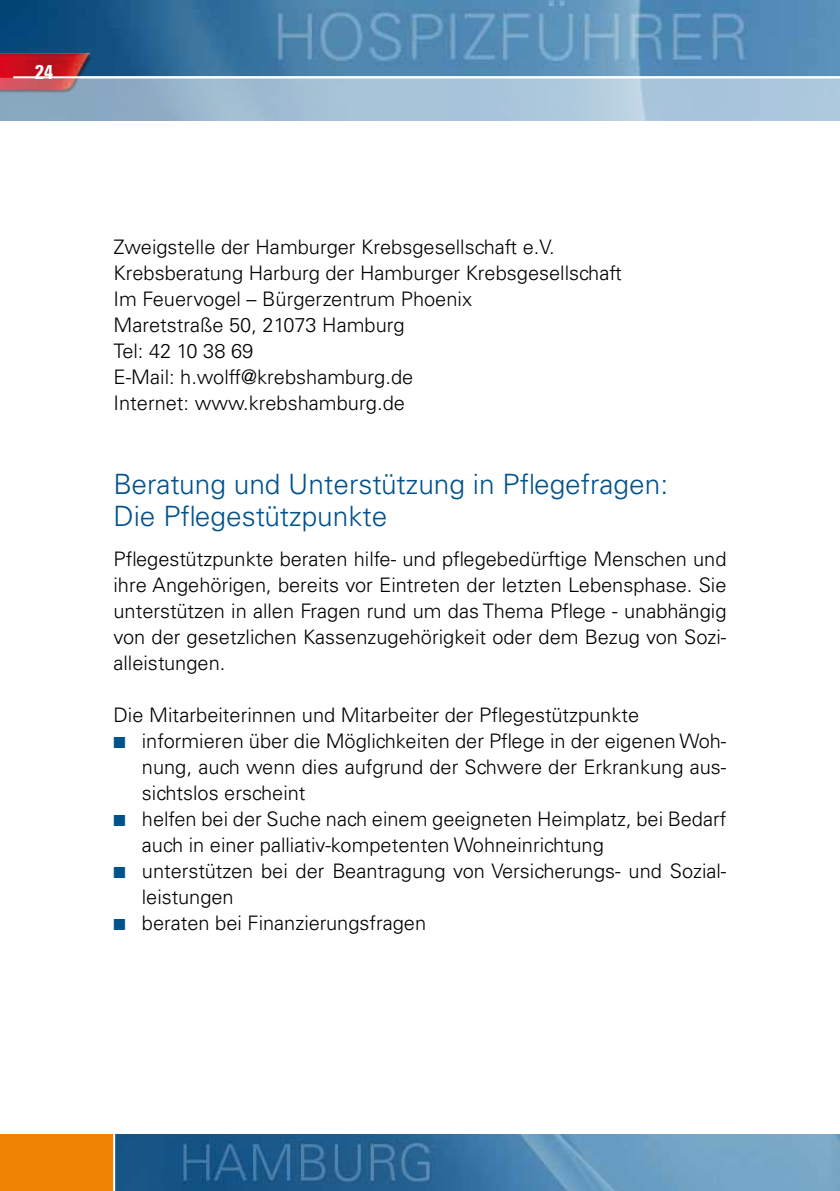
<style>
.page{position:relative;width:840px;height:1191px;background:#fff}
.page>*{position:absolute;margin:0;border:0;box-sizing:border-box;transform-origin:0 0}
.t1{font:300 28px/32px "Univers LT Std";color:#00528d}
.t2{font:300 20px/26px "Univers LT Std";color:#000}
.t3{font:700 condensed 20px "Univers LT Std";color:#fff}
.s1{color:#00528d}
</style>
<div class="page">
<img style="left:115px;top:1134px;width:725px;height:57px">
<img style="left:0;top:0;width:840px;height:121px">
<img style="left:0;top:53px;width:123px;height:25px">
<svg style="left:0;top:78px;width:839px;height:43px;background:#a4bdd1"></svg>
<hr style="left:13px;top:76px;width:826px;height:2px;background:#fff">
<div style="left:0;top:1134px;width:113px;height:57px;background:#ef8200"></div>
<p class="t3" style="left:35px;top:60px;width:19px">24</p>
<p class="t2" style="left:113px;top:234px;width:509px">Zweigstelle der Hamburger Krebsgesellschaft e.V.<br>Krebsberatung Harburg der Hamburger Krebsgesellschaft Im Feuervogel – Bürgerzentrum Phoenix<br>Maretstraße 50, 21073 Hamburg<br>Tel: 42 10 38 69<br>E-Mail: h.wolff@krebshamburg.de<br>Internet: www.krebshamburg.de</p>
<h1 class="t1" style="left:113px;top:468px;width:556px">Beratung und Unterstützung in Pflegefragen:<br>Die Pflegestützpunkte</h1>
<p class="t2" style="left:113px;top:546px;width:614px;text-align:justify">Pflegestützpunkte beraten hilfe- und pflegebedürftige Menschen und ihre Angehörigen, bereits vor Eintreten der letzten Lebensphase. Sie unterstützen in allen Fragen rund um das Thema Pflege - unabhängig von der gesetzlichen Kassenzugehörigkeit oder dem Bezug von Sozi&shy;alleistungen.</p>
<p class="t2" style="left:113px;top:702px;width:527px">Die Mitarbeiterinnen und Mitarbeiter der Pflegestützpunkte</p>
<p class="t2" style="left:142px;top:728px;width:585px;text-align:justify;text-indent:-28px"><span class="s1">■</span> informieren über die Möglichkeiten der Pflege in der eigenen Woh&shy;nung, auch wenn dies aufgrund der Schwere der Erkrankung aus&shy;sichtslos erscheint</p>
<p class="t2" style="left:142px;top:806px;width:585px;text-indent:-28px"><span class="s1">■</span> helfen bei der Suche nach einem geeigneten Heimplatz, bei Bedarf auch in einer palliativ-kompetenten Wohneinrichtung</p>
<p class="t2" style="left:142px;top:858px;width:585px;text-indent:-28px"><span class="s1">■</span> unterstützen bei der Beantragung von Versicherungs- und Sozial&shy;leistungen</p>
<p class="t2" style="left:113px;top:910px;width:314px"><span class="s1">■</span> beraten bei Finanzierungsfragen</p>
</div>
